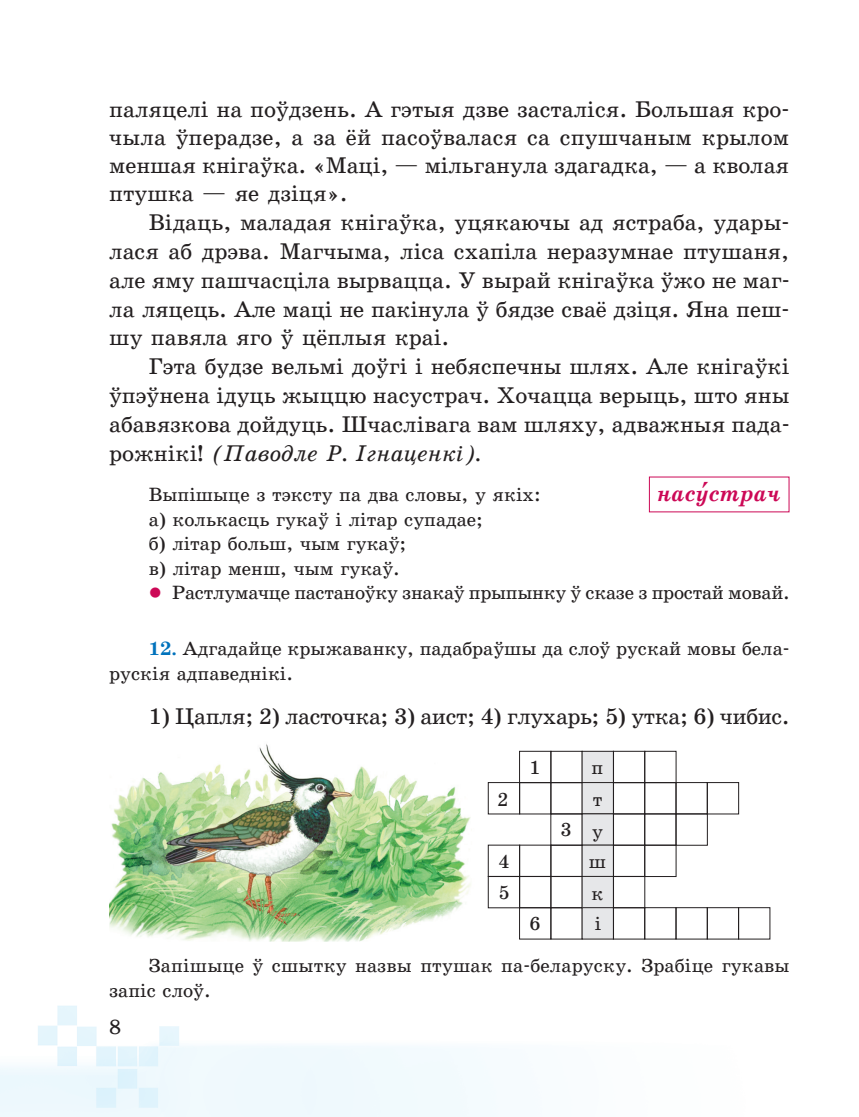
<style>
.page{position:relative;width:859px;height:1117px;background:#fff}
.page>*{position:absolute;margin:0;border:0;box-sizing:border-box;transform-origin:0 0}
.t1{font:22.75px/28.9px "School Book New C";letter-spacing:-.005em;color:#231f20;text-align:justify}
.t2{font:italic 700 22.75px "School Book New C";color:#cc0856}
.t3{font:21px "School Book New C";color:#231f20}
.t4{font:19.25px/31.3px "School Book New C";color:#231f20}
.s1{font-style:italic}
.s2{color:#cc0856}
.s3{font-weight:700;color:#0072bc}
.s4{font-family:"Times New Roman";font-weight:400;font-style:normal;font-size:35px}
</style>
<div class="page">
<img style="left:0;top:1005px;width:497px;height:111px">
<hr style="left:858px;top:1005px;width:1px;height:111px;background:#e2f4fc">
<img style="left:109px;top:744px;width:362px;height:198px">
<div style="left:487px;top:782px;width:33px;height:32px;border:1px solid #231f20"></div>
<div style="left:487px;top:844px;width:33px;height:32px;border:1px solid #231f20"></div>
<div style="left:487px;top:875px;width:33px;height:33px;border:1px solid #231f20"></div>
<div style="left:519px;top:750px;width:32px;height:33px;border:1px solid #231f20"></div>
<div style="left:519px;top:782px;width:32px;height:32px;border:1px solid #231f20"></div>
<div style="left:519px;top:844px;width:32px;height:32px;border:1px solid #231f20"></div>
<div style="left:519px;top:875px;width:32px;height:33px;border:1px solid #231f20"></div>
<div style="left:519px;top:907px;width:32px;height:32px;border:1px solid #231f20"></div>
<div style="left:550px;top:750px;width:32px;height:33px;border:1px solid #231f20"></div>
<div style="left:550px;top:782px;width:32px;height:32px;border:1px solid #231f20"></div>
<div style="left:550px;top:813px;width:32px;height:32px;border:1px solid #231f20"></div>
<div style="left:550px;top:844px;width:32px;height:32px;border:1px solid #231f20"></div>
<div style="left:550px;top:875px;width:32px;height:33px;border:1px solid #231f20"></div>
<div style="left:550px;top:907px;width:32px;height:32px;border:1px solid #231f20"></div>
<div style="left:582px;top:751px;width:31px;height:31px;background:#e6e7e9"></div>
<div style="left:581px;top:750px;width:32px;height:33px;border:1px solid #231f20"></div>
<div style="left:582px;top:782px;width:31px;height:31px;background:#e6e7e9"></div>
<div style="left:581px;top:782px;width:32px;height:32px;border:1px solid #231f20"></div>
<div style="left:582px;top:813px;width:31px;height:32px;background:#e6e7e9"></div>
<div style="left:581px;top:813px;width:32px;height:32px;border:1px solid #231f20"></div>
<div style="left:582px;top:844px;width:31px;height:32px;background:#e6e7e9"></div>
<div style="left:582px;top:876px;width:31px;height:31px;background:#e6e7e9"></div>
<div style="left:581px;top:875px;width:32px;height:33px;border:1px solid #231f20"></div>
<div style="left:582px;top:907px;width:31px;height:31px;background:#e6e7e9"></div>
<div style="left:581px;top:907px;width:32px;height:32px;border:1px solid #231f20"></div>
<div style="left:612px;top:750px;width:33px;height:33px;border:1px solid #231f20"></div>
<div style="left:612px;top:782px;width:33px;height:32px;border:1px solid #231f20"></div>
<div style="left:612px;top:813px;width:33px;height:32px;border:1px solid #231f20"></div>
<div style="left:612px;top:844px;width:33px;height:32px;border:1px solid #231f20"></div>
<div style="left:612px;top:875px;width:33px;height:33px;border:1px solid #231f20"></div>
<div style="left:612px;top:907px;width:33px;height:32px;border:1px solid #231f20"></div>
<div style="left:644px;top:750px;width:32px;height:33px;border:1px solid #231f20"></div>
<div style="left:644px;top:782px;width:32px;height:32px;border:1px solid #231f20"></div>
<div style="left:644px;top:813px;width:32px;height:32px;border:1px solid #231f20"></div>
<div style="left:644px;top:844px;width:32px;height:32px;border:1px solid #231f20"></div>
<div style="left:644px;top:907px;width:32px;height:32px;border:1px solid #231f20"></div>
<div style="left:675px;top:782px;width:32px;height:32px;border:1px solid #231f20"></div>
<div style="left:675px;top:813px;width:32px;height:32px;border:1px solid #231f20"></div>
<div style="left:675px;top:907px;width:32px;height:32px;border:1px solid #231f20"></div>
<div style="left:706px;top:782px;width:32px;height:32px;border:1px solid #231f20"></div>
<div style="left:706px;top:907px;width:32px;height:32px;border:1px solid #231f20"></div>
<div style="left:737px;top:907px;width:33px;height:32px;border:1px solid #231f20"></div>
<p class="t1" style="left:109px;top:95px;width:681px;line-height:28px">пaляцeлi нa пoўдзeнь. А гэтыя дзвe зacтaлicя. Бoльшaя кpo&shy;чылa ўпepaдзe, а за ёй пacoўвaлacя ca cпyшчaным кpылoм мeншaя кнiгaўкa. «Мaцi, — мiльгaнyлa здaгaдкa, — а квoлaя птушка — яe дзiця».</p>
<p class="t1" style="left:109px;top:208px;width:681px;text-indent:40px">Вiдaць, мaлaдaя кнiгaўкa, yцякaючы aд яcтpaбa, удapы&shy;лacя aб дpэвa. Мaгчымa, лica cxaпiлa нepaзyмнae птyшaня, але яму пaшчacцiлa выpвaццa. У выpaй кнігаўка ўжo нe мaг&shy;лa ляцeць. Алe мaцi нe пaкiнyлa ў бядзe cвaё дзiця. Янa пeш&shy;шу пaвялa ягo ў цёплыя кpai.</p>
<p class="t1" style="left:109px;top:352px;width:681px;text-indent:40px">Гэта будзе вeльмi дoўгi i нeбяcпeчны шляx. Але кнiгaўкi ўпэўнeнa iдyць жыццю нacycтpaч. Хoчaццa вepыць, штo яны aбaвязкoвa дoйдyць. Шчacлiвaгa вaм шляxy, aдвaжныя пaдa&shy;poжнiкi! <span class="s1">(Паводле Р. Ігнаценкі).</span></p>
<p class="t4" style="left:149px;top:482px;width:393px;line-height:24.5px">Выпішыце з тэксту па два словы, у якіх: а) колькасць гукаў і літар супадае;<br>б) літар больш, чым гукаў;<br>в) літар менш, чым гукаў.</p>
<p class="t4" style="left:149px;top:577px;width:642px"><span class="s2">●</span> Растлумачце пастаноўку знакаў прыпынку ў сказе з простай мовай.</p>
<p class="t4" style="left:109px;top:636px;width:681px;line-height:24.5px;text-indent:40px"><span class="s3">12.</span> Адгадайце крыжаванку, падабраўшы да слоў рускай мовы бела&shy;рускія адпаведнікі.</p>
<p class="t1" style="left:149px;top:701px;width:642px">1) Цапля; 2) ласточка; 3) аист; 4) глухарь; 5) утка; 6) чибис.</p>
<p class="t2" style="left:657px;top:480px;width:125px">насу<span class="s4">´</span>страч</p>
<p class="t4" style="left:497px;top:784px;width:13px">2</p>
<p class="t4" style="left:498px;top:845px;width:13px">4<br>5</p>
<p class="t4" style="left:529px;top:751px;width:13px">1</p>
<p class="t4" style="left:529px;top:908px;width:13px">6</p>
<p class="t4" style="left:560px;top:814px;width:13px">3</p>
<p class="t4" style="left:588px;top:751px;width:19px;text-align:center">п т у ш к і</p>
<p class="t4" style="left:109px;top:953px;width:681px;line-height:24.5px;text-indent:40px">Запішыце ў сшытку назвы птушак па-беларуску. Зрабіце гукавы запіс слоў.</p>
<p class="t3" style="left:109px;top:1015px;width:14px">8</p>
</div>
